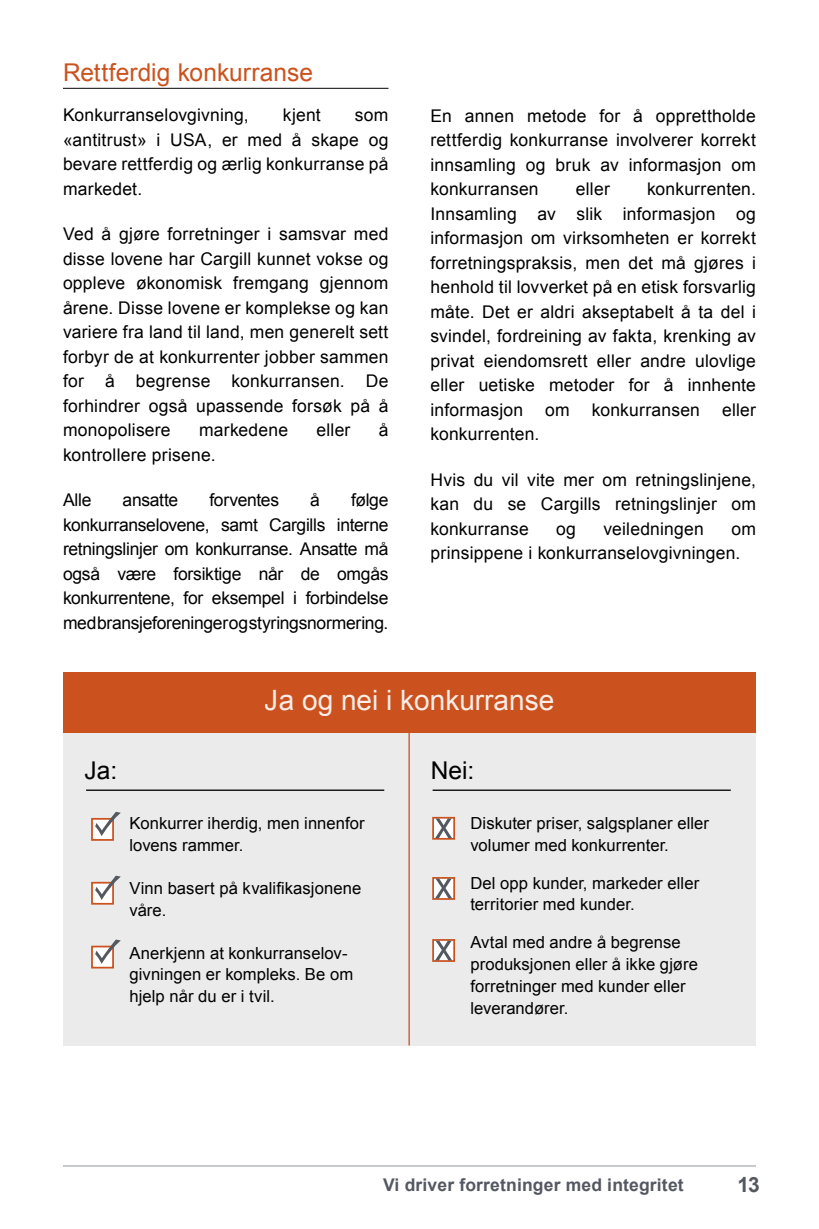
<style>
.page{position:relative;width:819px;height:1229px;background:#fff}
.page>*{position:absolute;margin:0;border:0;box-sizing:border-box;transform-origin:0 0}
.t1{font:28px "Arial";color:#fff}
.t2{font:24.5px "Arial";color:#cb521e}
.t3{font:24.5px "Arial";color:#000}
.t4{font:700 21px "Arial";color:#545861}
.t5{font:17.5px/24.5px "Arial";letter-spacing:.01em;color:#000;text-align:justify}
.t6{font:700 17.5px "Arial";letter-spacing:.01em;color:#545861}
.t7{font:17.5px "Arial";letter-spacing:-.02em;color:#000}
.t8{font:16.62px/21.9px "Arial";letter-spacing:.005em;color:#000}
</style>
<div class="page">
<div style="left:63px;top:733px;width:692px;height:312px;background:#ebebec"></div>
<hr style="left:408px;top:733px;width:2px;height:312px;background:#cb521e">
<div style="left:64px;top:671px;width:692px;height:61px;background:#cb521e"></div>
<div style="left:91px;top:945px;width:23px;height:23px;background:#fff;border:2px solid #cb521e"></div>
<svg style="left:95px;top:939px;width:26px;height:25px"></svg>
<div style="left:91px;top:881px;width:23px;height:23px;background:#fff;border:2px solid #cb521e"></div>
<svg style="left:95px;top:875px;width:26px;height:25px"></svg>
<div style="left:91px;top:818px;width:23px;height:22px;background:#fff;border:2px solid #cb521e"></div>
<svg style="left:95px;top:812px;width:26px;height:24px"></svg>
<svg style="left:432px;top:817px;width:23px;height:22px"></svg>
<svg style="left:435px;top:818px;width:17px;height:20px"></svg>
<svg style="left:432px;top:877px;width:23px;height:23px"></svg>
<svg style="left:435px;top:878px;width:17px;height:20px"></svg>
<svg style="left:432px;top:939px;width:23px;height:23px"></svg>
<svg style="left:435px;top:940px;width:17px;height:20px"></svg>
<hr style="left:63px;top:1165px;width:693px;height:1px;background:#91969d">
<hr style="left:63px;top:88px;width:325px;height:1px;background:#000">
<hr style="left:86px;top:789px;width:298px;height:2px;background:#000">
<hr style="left:433px;top:789px;width:298px;height:2px;background:#000">
<h2 class="t2" style="left:63px;top:56px;width:252px">Rettferdig konkurranse</h2>
<p class="t5" style="left:63px;top:103px;width:187px">Konkurranselovgivning,</p>
<p class="t5" style="left:283px;top:103px;width:39px">kjent</p>
<p class="t5" style="left:63px;top:103px;width:327px;text-indent:292px">som «antitrust» i USA, er med å skape og bevare rettferdig og ærlig konkurranse på markedet.</p>
<p class="t5" style="left:63px;top:222px;width:327px">Ved å gjøre forretninger i samsvar med disse lovene har Cargill kunnet vokse og oppleve økonomisk fremgang gjennom årene. Disse lovene er komplekse og kan variere fra land til land, men generelt sett forbyr de at konkurrenter jobber sammen for å begrense konkurransen. De forhindrer også upassende forsøk på å monopolisere</p>
<p class="t5" style="left:199px;top:418px;width:91px">markedene</p>
<p class="t5" style="left:316px;top:418px;width:35px">eller</p>
<p class="t5" style="left:379px;top:418px;width:11px">å</p>
<p class="t5" style="left:63px;top:442px;width:154px">kontrollere prisene.</p>
<p class="t5" style="left:63px;top:488px;width:30px">Alle</p>
<p class="t7" style="left:123px;top:488px;width:57px">ansatte</p>
<p class="t7" style="left:209px;top:488px;width:71px">forventes</p>
<p class="t5" style="left:310px;top:488px;width:11px">å</p>
<p class="t5" style="left:63px;top:488px;width:327px;text-indent:288px">følge konkurranselovene, samt Cargills interne retningslinjer om konkurranse. Ansatte må også være forsiktige når de omgås konkurrentene, for eksempel i forbindelse med bransjeforeninger og styringsnormering.</p>
<p class="t5" style="left:430px;top:104px;width:327px">En annen metode for å opprettholde rettferdig konkurranse involverer korrekt innsamling og bruk av informasjon om konkurransen</p>
<p class="t5" style="left:430px;top:177px;width:327px;text-indent:217px">konkurrenten.<br>Innsamling av slik informasjon og informasjon om virksomheten er korrekt forretningspraksis, men det må gjøres i henhold til lovverket på en etisk forsvarlig måte. Det er aldri akseptabelt å ta del i svindel, fordreining av fakta, krenking av privat eiendomsrett eller andre ulovlige eller uetiske metoder for å innhente informasjon</p>
<p class="t5" style="left:576px;top:177px;width:35px">eller</p>
<p class="t5" style="left:545px;top:398px;width:26px">om</p>
<p class="t5" style="left:592px;top:398px;width:110px">konkurransen</p>
<p class="t5" style="left:722px;top:398px;width:35px">eller</p>
<p class="t5" style="left:430px;top:422px;width:110px">konkurrenten.</p>
<p class="t5" style="left:430px;top:468px;width:327px">Hvis du vil vite mer om retningslinjene, kan du se Cargills retningslinjer om konkurranse</p>
<p class="t5" style="left:556px;top:517px;width:21px">og</p>
<p class="t5" style="left:604px;top:517px;width:102px">veiledningen</p>
<p class="t5" style="left:430px;top:517px;width:327px;text-indent:301px">om prinsippene i konkurranselovgivningen.</p>
<h1 class="t1" style="left:265px;top:681px;width:291px">Ja og nei i konkurranse</h1>
<h2 class="t3" style="left:85px;top:754px;width:34px">Ja:</h2>
<h2 class="t3" style="left:431px;top:754px;width:45px">Nei:</h2>
<p class="t8" style="left:130px;top:812px;width:237px">Konkurrer iherdig, men innenfor lovens rammer.</p>
<p class="t8" style="left:130px;top:877px;width:233px">Vinn basert på kvalifikasjonene våre.</p>
<p class="t8" style="left:130px;top:942px;width:225px">Anerkjenn at konkurranselov&shy;givningen er kompleks. Be om hjelp når du er i tvil.</p>
<p class="t8" style="left:470px;top:812px;width:240px">Diskuter priser, salgsplaner eller volumer med konkurrenter.</p>
<p class="t8" style="left:470px;top:872px;width:230px">Del opp kunder, markeder eller territorier med kunder.</p>
<p class="t8" style="left:470px;top:931px;width:229px">Avtal med andre å begrense produksjonen eller å ikke gjøre forretninger med kunder eller leverandører.</p>
<p class="t6" style="left:383px;top:1173px;width:302px">Vi driver forretninger med integritet</p>
<p class="t4" style="left:738px;top:1170px;width:24px">13</p>
</div>
